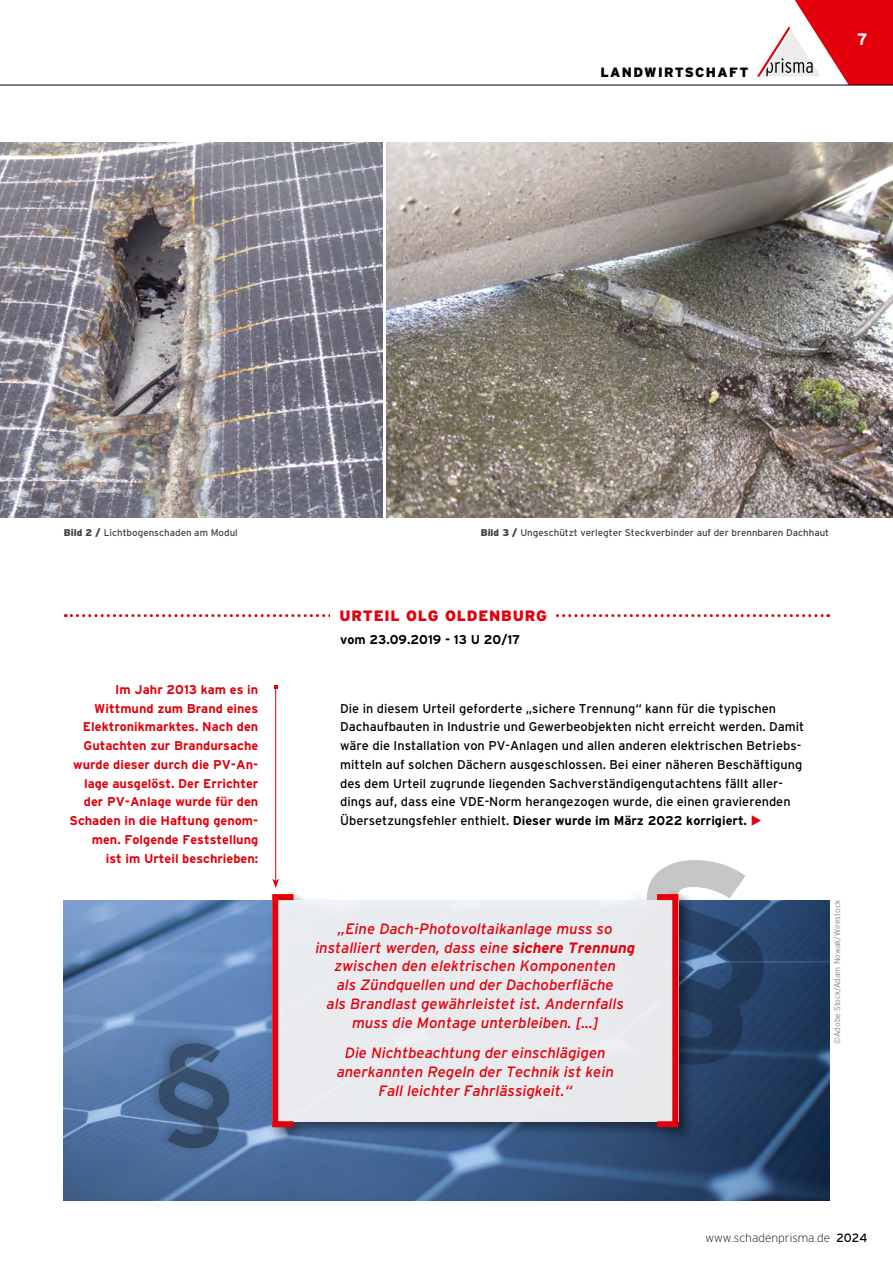
<style>
.page{position:relative;width:893px;height:1263px;background:#fff}
.page>*{position:absolute;margin:0;border:0;box-sizing:border-box;transform-origin:0 0}
.t1{font:700 16.5px "Interstate";color:#fff}
.t2{font:italic 15px/18.8px "Interstate";color:#e3000b;text-align:center}
.t3{font:900 15px "Interstate";letter-spacing:.05em;color:#e3000b}
.t4{font:900 13.5px "Interstate";letter-spacing:.1em;color:#000}
.t5{font:12.75px/18.8px "Interstate";color:#000}
.t6{font:700 12.75px/18.8px "Interstate";color:#e3000b;text-align:right}
.t7{font:700 12.75px "Interstate";color:#000}
.t8{font:200 12px "Interstate";color:#000}
.t9{font:9.75px "Interstate";color:#414140}
.t10{font:300 8.25px "Interstate";color:#838483}
.s1{font-weight:900}
.s2{font-weight:700}
.s3{color:#e3000b}
.s4{font-weight:400}
</style>
<div class="page">
<hr style="left:0;top:85px;width:893px;height:1px;background:#000">
<svg style="left:757px;top:0;width:136px;height:85px"></svg>
<img style="left:64px;top:900px;width:765px;height:300px">
<img style="left:0;top:143px;width:383px;height:374px">
<img style="left:387px;top:143px;width:506px;height:374px">
<svg style="left:65px;top:614px;width:764px;height:3px"></svg>
<hr style="left:275px;top:686px;width:1px;height:195px;background:#e3000b">
<svg style="left:272px;top:879px;width:7px;height:9px"></svg>
<div style="left:331px;top:608px;width:225px;height:12px;background:#fff"></div>
<div style="left:146px;top:1032px;width:89px;height:123px;background:#000;opacity:.4"></div>
<svg style="left:159px;top:1043px;width:70px;height:105px;background:#456187"></svg>
<svg style="left:647px;top:860px;width:117px;height:204px;background:#5b6f8a"></svg>
<div style="left:269px;top:891px;width:424px;height:251px;background:#000;opacity:.5"></div>
<div style="left:272px;top:900px;width:406px;height:221px;background:#e8ebee"></div>
<div style="left:272px;top:894px;width:24px;height:233px;border:6px solid #e3000b"></div>
<div style="left:654px;top:894px;width:24px;height:233px;border:6px solid #e3000b"></div>
<p class="t4" style="left:600px;top:64px;width:149px">LANDWIRTSCHAFT</p>
<p class="t1" style="left:857px;top:30px;width:12px">7</p>
<p class="t9" style="left:64px;top:527px;width:176px"><span class="s1">Bild 2 /</span> Lichtbogenschaden am Modul</p>
<p class="t9" style="left:481px;top:527px;width:350px"><span class="s1">Bild 3 /</span> Ungeschützt verlegter Steckverbinder auf der brennbaren Dachhaut</p>
<p class="t6" style="left:70px;top:680px;width:190px">Im Jahr 2013 kam es in<br>Wittmund zum Brand eines<br>Elektronikmarktes. Nach den<br>Gutachten zur Brandursache wurde dieser durch die PV-An&shy;lage ausgelöst. Der Errichter der PV-Anlage wurde für den<br>Schaden in die Haftung genom&shy;men. Folgende Feststellung<br>ist im Urteil beschrieben:</p>
<p class="t3" style="left:339px;top:607px;width:209px">URTEIL OLG OLDENBURG</p>
<p class="t7" style="left:340px;top:632px;width:182px">vom 23.09.2019 - 13 U 20/17</p>
<p class="t5" style="left:340px;top:699px;width:466px">Die in diesem Urteil geforderte „sichere Trennung“ kann für die typischen Dachaufbauten in Industrie und Gewerbeobjekten nicht erreicht werden. Damit wäre die Installation von PV-Anlagen und allen anderen elektrischen Betriebs&shy;mitteln auf solchen Dächern ausgeschlossen. Bei einer näheren Beschäftigung des dem Urteil zugrunde liegenden Sachverständigengutachtens fällt aller&shy;dings auf, dass eine VDE-Norm herangezogen wurde, die einen gravierenden Übersetzungsfehler enthielt. <span class="s2">Dieser wurde im März 2022 korrigiert.</span> <span class="s3">◆</span></p>
<p class="t2" style="left:315px;top:919px;width:321px">„Eine Dach-Photovoltaikanlage muss so installiert werden, dass eine <span class="s2">sichere Trennung </span>zwischen den elektrischen Komponenten<br>als Zündquellen und der Dachoberfläche<br>als Brandlast gewährleistet ist. Andernfalls muss die Montage unterbleiben. […]</p>
<p class="t2" style="left:337px;top:1043px;width:279px">Die Nichtbeachtung der einschlägigen anerkannten Regeln der Technik ist kein<br>Fall leichter Fahrlässigkeit.“</p>
<p class="t10" style="left:832px;top:1044px;width:145px;rotate:-90deg">©Adobe Stock/Adam Nowak/Wirestock</p>
<p class="t8" style="left:705px;top:1231px;width:163px">www.schadenprisma.de <span class="s4">2024</span></p>
</div>
